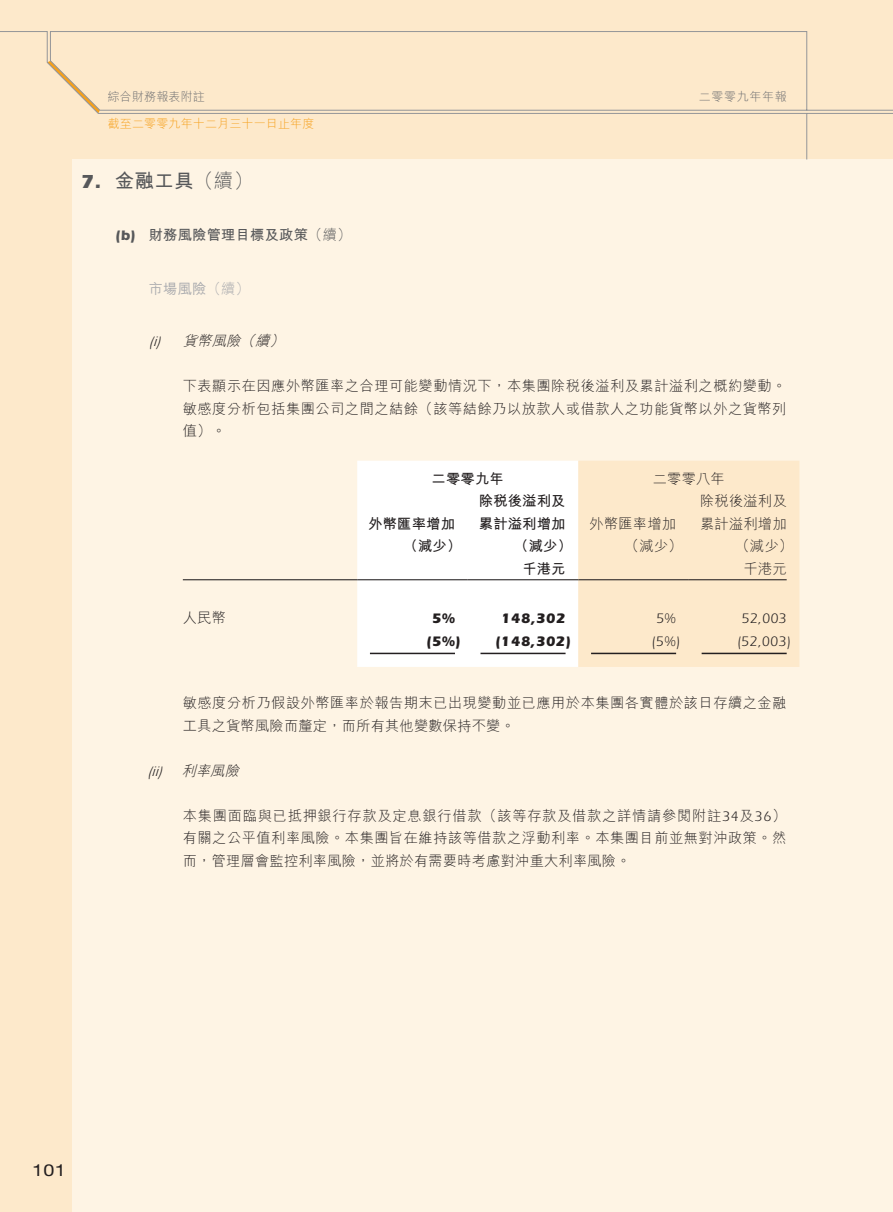
<style>
.page{position:relative;width:893px;height:1212px;background:#fde9cb}
.page>*{position:absolute;margin:0;border:0;box-sizing:border-box;transform-origin:0 0}
.Heading_1{font:700 19.5px "M Hei HK";color:#57585a}
.Heading_1-2{font:700 19.5px "ITC Eras Std";color:#57585a}
.t1{font:16.5px "Helvetica Neue LT Std";color:#231f20;scale:1.2 1}
.Body_Text{font:300 14.25px/22.5px "M Hei HK";letter-spacing:.035em;color:#231f20;text-align:justify}
.Body_Text-2{font:700 14.25px/22.5px "M Hei HK";letter-spacing:.015em;color:#231f20}
.Body_Text-3{font:700 14.25px "ITC Eras Std";letter-spacing:.015em;color:#231f20}
.Body_Text-4{font:14.25px "ITC Eras Std";letter-spacing:.015em;color:#231f20}
.Heading_2{font:700 14.25px "M Hei HK";letter-spacing:.015em;color:#57585a}
.Body_Text-5{font:300 14.25px/22.5px "M Hei HK";letter-spacing:.015em;color:#231f20}
.Heading_4{font:italic 300 14.25px "M Hei HK";color:#231f20}
.Heading_3{font:500 14.25px "M Hei HK";color:#a8a9ad}
.Heading_4-2{font:italic 14.25px "ITC Eras Std";color:#231f20}
.Heading_2-2{font:700 14.25px "ITC Eras Std";color:#57585a}
.t2{font:300 12px "M Hei HK";letter-spacing:.015em;color:#f6a01b}
.t3{font:300 12px "M Hei HK";letter-spacing:.015em;color:#6c6d70}
.t4{font:300 12px "M Hei HK";letter-spacing:.055em;color:#6c6d70}
.s1{font-weight:300}
.s2{font-family:"ITC Eras Std";font-weight:400}
</style>
<div class="page">
<div style="left:72px;top:159px;width:821px;height:1053px;background:#fef4e4"></div>
<svg style="left:46px;top:32px;width:847px;height:128px"></svg>
<div style="left:357px;top:461px;width:221px;height:206px;background:#fff"></div>
<div style="left:578px;top:461px;width:221px;height:206px;background:#fde9cb"></div>
<hr style="left:183px;top:579px;width:174px;height:1px;background:#231f20">
<hr style="left:357px;top:579px;width:111px;height:1px;background:#231f20">
<hr style="left:468px;top:579px;width:110px;height:1px;background:#231f20">
<hr style="left:578px;top:579px;width:111px;height:1px;background:#231f20">
<hr style="left:689px;top:579px;width:98px;height:1px;background:#231f20">
<hr style="left:370px;top:653px;width:85px;height:1px;background:#231f20">
<hr style="left:480px;top:653px;width:86px;height:1px;background:#231f20">
<hr style="left:591px;top:653px;width:85px;height:1px;background:#231f20">
<hr style="left:702px;top:653px;width:85px;height:1px;background:#231f20">
<p class="t3" style="left:108px;top:91px;width:99px">綜合財務報表附註</p>
<p class="t2" style="left:108px;top:118px;width:208px">截至二零零九年十二月三十一日止年度</p>
<p class="t4" style="left:699px;top:91px;width:89px">二零零九年年報</p>
<p class="Heading_1-2" style="left:81px;top:170px;width:22px">7.</p>
<p class="Heading_1" style="left:115px;top:166px;width:140px">金融工具<span class="s1">（續(</span></p>
<p class="Heading_2-2" style="left:115px;top:227px;width:23px">b( )</p>
<p class="Heading_2" style="left:149px;top:224px;width:204px">財務風險管理目標及政策<span class="s1">（續(</span></p>
<p class="Heading_3" style="left:149px;top:278px;width:103px">市場風險<span class="s1">（續(</span></p>
<p class="Heading_4-2" style="left:149px;top:334px;width:17px">)i(</p>
<p class="Heading_4" style="left:255px;top:334px;width:20px">續</p>
<p class="Heading_4" style="left:241px;top:334px;width:20px">（</p>
<p class="Heading_4" style="left:270px;top:334px;width:20px">(</p>
<p class="Heading_4" style="left:183px;top:334px;width:63px">貨幣風險</p>
<p class="Body_Text" style="left:183px;top:375px;width:605px">下表顯示在因應外幣匯率之合理可能變動情況下，本集團除稅後溢利及累計溢利之概約變動。敏感度分析包括集團公司之間之結餘（該等結餘乃以放款人或借款人之功能貨幣以外之貨幣列值(。</p>
<p class="Body_Text" style="left:653px;top:467px;width:74px">二零零八年</p>
<p class="Body_Text-2" style="left:432px;top:466px;width:74px">二零零九年</p>
<p class="Body_Text-2" style="left:368px;top:511px;width:88px">外幣匯率增加</p>
<p class="Body_Text-2" style="left:404px;top:534px;width:59px">（減少(</p>
<p class="Body_Text-2" style="left:479px;top:489px;width:88px">除稅後溢利及累計溢利增加</p>
<p class="Body_Text-2" style="left:514px;top:534px;width:59px">（減少(</p>
<p class="Body_Text-5" style="left:700px;top:490px;width:88px">除稅後溢利及累計溢利增加</p>
<p class="Body_Text" style="left:735px;top:535px;width:59px">（減少(</p>
<p class="Body_Text" style="left:743px;top:557px;width:45px">千港元</p>
<p class="Body_Text" style="left:590px;top:512px;width:88px">外幣匯率增加</p>
<p class="Body_Text" style="left:625px;top:535px;width:59px">（減少(</p>
<p class="Body_Text-2" style="left:522px;top:556px;width:45px">千港元</p>
<p class="Body_Text" style="left:183px;top:607px;width:45px">人民幣</p>
<p class="Body_Text-3" style="left:432px;top:610px;width:25px">5%</p>
<p class="Body_Text-3" style="left:426px;top:633px;width:36px">)5%(</p>
<p class="Body_Text-3" style="left:501px;top:610px;width:66px">148,302</p>
<p class="Body_Text-3" style="left:495px;top:633px;width:78px">)148,302(</p>
<p class="Body_Text-4" style="left:656px;top:611px;width:22px">5%</p>
<p class="Body_Text-4" style="left:652px;top:633px;width:30px">)5%(</p>
<p class="Body_Text-4" style="left:741px;top:611px;width:47px">52,003</p>
<p class="Body_Text-4" style="left:737px;top:633px;width:55px">)52,003(</p>
<p class="Heading_4-2" style="left:147px;top:763px;width:16px">i i(</p>
<p class="Heading_4-2" style="left:158px;top:763px;width:10px">)</p>
<p class="Body_Text" style="left:183px;top:692px;width:605px">敏感度分析乃假設外幣匯率於報告期末已出現變動並已應用於本集團各實體於該日存續之金融工具之貨幣風險而釐定，而所有其他變數保持不變。</p>
<p class="Heading_4" style="left:181px;top:763px;width:63px">利率風險</p>
<p class="Body_Text" style="left:183px;top:804px;width:605px">本集團面臨與已抵押銀行存款及定息銀行借款（該等存款及借款之詳情請參閱附註<span class="s2">34</span>及<span class="s2">36</span>(有關之公平值利率風險。本集團旨在維持該等借款之浮動利率。本集團目前並無對沖政策。然而，管理層會監控利率風險，並將於有需要時考慮對沖重大利率風險。</p>
<p class="t1" style="left:32px;top:1160px;width:29px">101</p>
</div>
